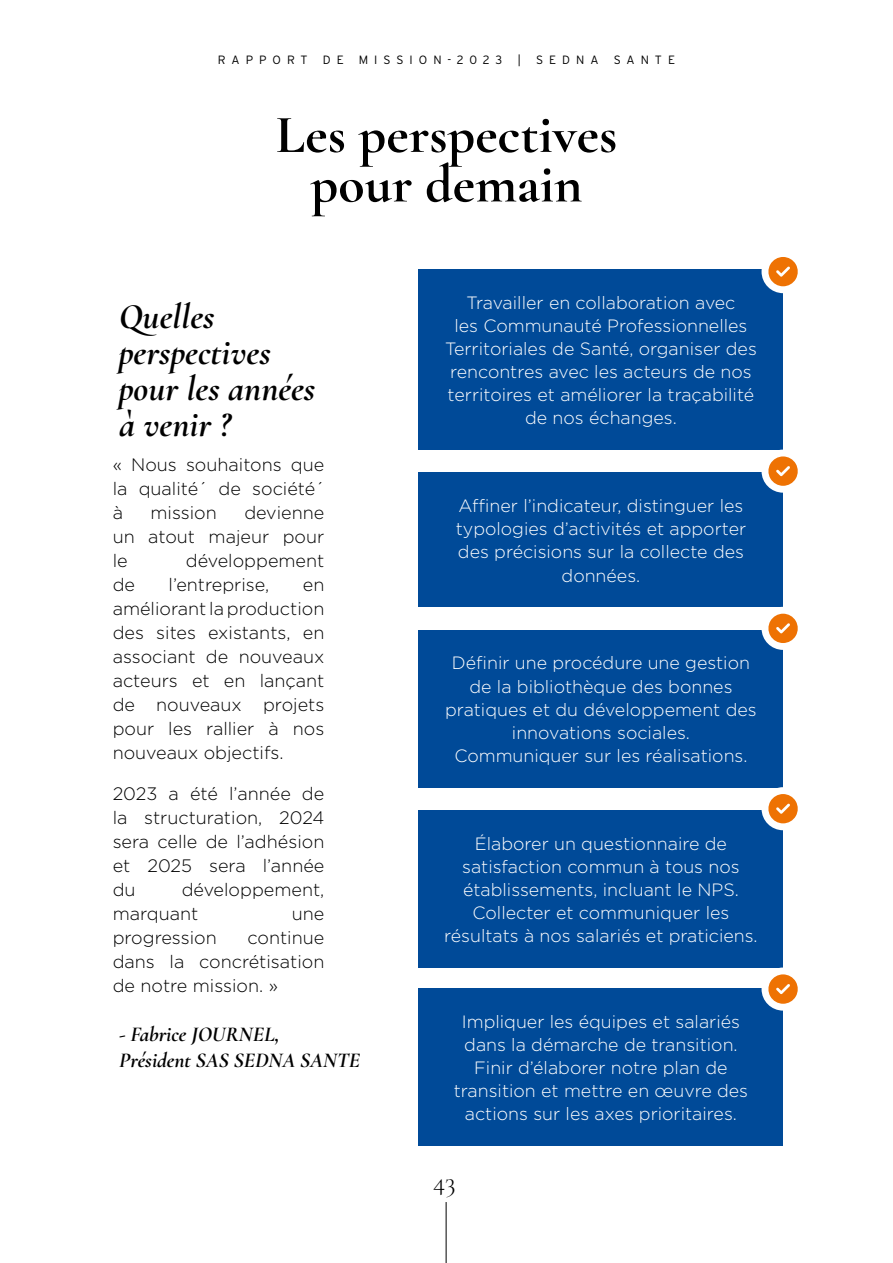
<style>
.page{position:relative;width:893px;height:1263px;background:#fff}
.page>*{position:absolute;margin:0;border:0;box-sizing:border-box;transform-origin:0 0}
.t1{font:700 54px/49.5px "Cormorant Garamond";color:#000;text-align:center}
.t2{font:italic 700 36px/36px "Cormorant Garamond";color:#000}
.t3{font:300 27px "Cormorant Garamond";color:#000}
.t4{font:italic 700 21.3px/25.5px "Cormorant Garamond";color:#000}
.t5{font:300 18px/24px "Gotham";color:#000;text-align:justify}
.t6{font:300 17.85px/23.1px "Gotham";color:#fff;text-align:center}
.t7{font:300 12px "Interstate";letter-spacing:.5em;color:#000}
</style>
<div class="page">
<hr style="left:446px;top:1202px;width:1px;height:61px;background:#000">
<div style="left:419px;top:269px;width:364px;height:181px;background:#004a98"></div>
<div style="left:419px;top:473px;width:364px;height:134px;background:#004a98"></div>
<div style="left:419px;top:630px;width:364px;height:157px;background:#004a98"></div>
<div style="left:419px;top:810px;width:364px;height:157px;background:#004a98"></div>
<div style="left:419px;top:988px;width:364px;height:157px;background:#004a98"></div>
<div style="left:761px;top:250px;width:44px;height:43px;background:#fff;border-radius:50%"></div>
<svg style="left:768px;top:257px;width:30px;height:29px"></svg>
<div style="left:761px;top:450px;width:44px;height:43px;background:#fff;border-radius:50%"></div>
<svg style="left:768px;top:456px;width:30px;height:30px"></svg>
<div style="left:761px;top:607px;width:44px;height:43px;background:#fff;border-radius:50%"></div>
<svg style="left:768px;top:614px;width:30px;height:29px"></svg>
<div style="left:761px;top:787px;width:44px;height:43px;background:#fff;border-radius:50%"></div>
<svg style="left:768px;top:794px;width:30px;height:29px"></svg>
<div style="left:761px;top:967px;width:44px;height:43px;background:#fff;border-radius:50%"></div>
<svg style="left:768px;top:974px;width:30px;height:30px"></svg>
<p class="t7" style="left:218px;top:52px;width:91px">RAPPORT</p>
<p class="t7" style="left:323px;top:52px;width:22px">D E</p>
<p class="t7" style="left:359px;top:52px;width:145px">MISSION-2023</p>
<p class="t7" style="left:517px;top:52px;width:5px">|</p>
<p class="t7" style="left:536px;top:52px;width:64px">SEDNA</p>
<p class="t7" style="left:614px;top:52px;width:63px">SANTE</p>
<h1 class="t1" style="left:276px;top:110px;width:343px">Les perspectives pour demain</h1>
<h2 class="t2" style="left:119px;top:295px;width:198px">Quelles perspectives pour les années à venir ?</h2>
<p class="t5" style="left:113px;top:452px;width:213px">« Nous souhaitons que la qualité́ de société́ à</p>
<p class="t5" style="left:113px;top:500px;width:213px;text-indent:132px">devienne un atout majeur pour le</p>
<p class="t5" style="left:151px;top:500px;width:68px">mission</p>
<p class="t5" style="left:186px;top:548px;width:140px">développement</p>
<p class="t5" style="left:113px;top:572px;width:24px">de</p>
<p class="t5" style="left:169px;top:572px;width:102px">l’entreprise,</p>
<p class="t5" style="left:113px;top:572px;width:213px;text-indent:190px">en améliorant la production des sites existants, en associant de nouveaux acteurs et en lançant de nouveaux projets pour les rallier à nos nouveaux objectifs.</p>
<p class="t5" style="left:113px;top:781px;width:213px">2023 a été l’année de la structuration, 2024 sera celle de l’adhésion et 2025 sera l’année du</p>
<p class="t5" style="left:113px;top:877px;width:213px;text-indent:69px">développement, marquant</p>
<p class="t5" style="left:292px;top:901px;width:34px">une</p>
<p class="t5" style="left:113px;top:925px;width:213px;text-indent:135px">continue dans la concrétisation de notre mission. »</p>
<p class="t5" style="left:113px;top:925px;width:106px">progression</p>
<p class="t4" style="left:119px;top:1020px;width:243px">- Fabrice JOURNEL,<br>Président SAS SEDNA SANTE</p>
<p class="t6" style="left:445px;top:290px;width:313px">Travailler en collaboration avec<br>les Communauté Professionnelles Territoriales de Santé, organiser des rencontres avec les acteurs de nos territoires et améliorer la traçabilité de nos échanges.</p>
<p class="t6" style="left:456px;top:494px;width:292px">Affiner l’indicateur, distinguer les typologies d’activités et apporter des précisions sur la collecte des données.</p>
<p class="t6" style="left:445px;top:651px;width:313px">Définir une procédure une gestion de la bibliothèque des bonnes pratiques et du développement des innovations sociales.<br>Communiquer sur les réalisations.</p>
<p class="t6" style="left:444px;top:831px;width:315px">Élaborer un questionnaire de satisfaction commun à tous nos établissements, incluant le NPS.<br>Collecter et communiquer les résultats à nos salariés et praticiens.</p>
<p class="t6" style="left:454px;top:1009px;width:296px">Impliquer les équipes et salariés dans la démarche de transition.<br>Finir d’élaborer notre plan de transition et mettre en œuvre des actions sur les axes prioritaires.</p>
<h3 class="t3" style="left:433px;top:1165px;width:24px">43</h3>
</div>
